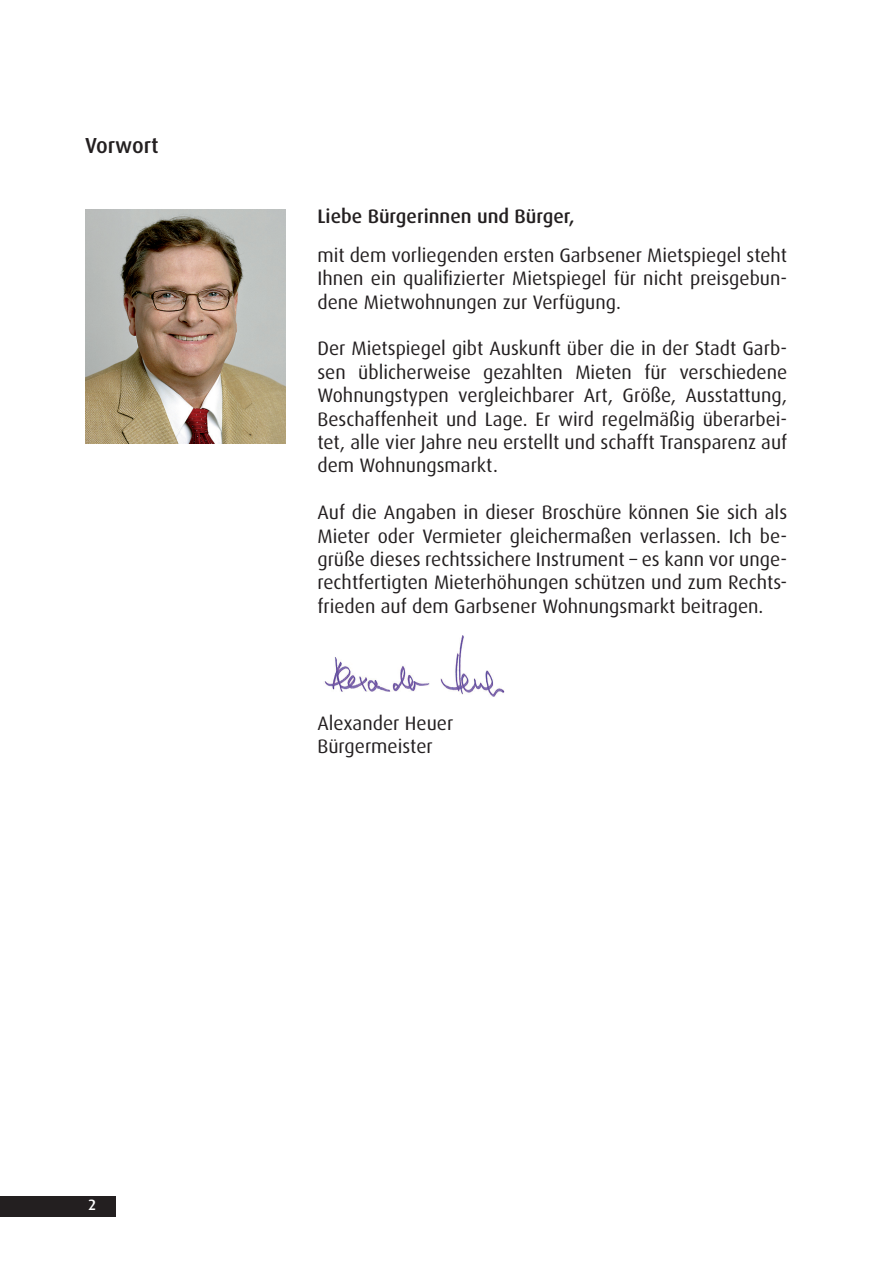
<style>
.page{position:relative;width:893px;height:1263px;background:#fff}
.page>*{position:absolute;margin:0;border:0;box-sizing:border-box;transform-origin:0 0}
.t1{font:500 21.75px "Dax";color:#231f20}
.t2{font:19.5px/23.4px "Dax";color:#231f20;text-align:justify}
.t3{font:500 19.5px "Dax";color:#231f20}
.t4{font:500 15px "Dax";color:#fff}
</style>
<div class="page">
<div style="left:0;top:1196px;width:115px;height:21px;background:#231f20"></div>
<img style="left:324px;top:636px;width:181px;height:61px">
<img style="left:85px;top:209px;width:200px;height:234px">
<p class="t1" style="left:85px;top:133px;width:75px">Vorwort</p>
<p class="t3" style="left:317px;top:206px;width:259px">Liebe Bürgerinnen und Bürger,</p>
<p class="t2" style="left:317px;top:243px;width:471px">mit dem vorliegenden ersten Garbsener Mietspiegel steht Ihnen ein qualifizierter Mietspiegel für nicht preisgebun&shy;dene Mietwohnungen zur Verfügung.</p>
<p class="t2" style="left:317px;top:337px;width:471px">Der Mietspiegel gibt Auskunft über die in der Stadt Garb&shy;sen üblicherweise gezahlten Mieten für verschiedene Wohnungstypen vergleichbarer Art, Größe, Ausstattung, Beschaffenheit und Lage. Er wird regelmäßig überarbei&shy;tet, alle vier Jahre neu erstellt und schafft Transparenz auf dem Wohnungsmarkt.</p>
<p class="t2" style="left:317px;top:501px;width:471px">Auf die Angaben in dieser Broschüre können Sie sich als Mieter oder Vermieter gleichermaßen verlassen. Ich be&shy;grüße dieses rechtssichere Instrument – es kann vor unge&shy;rechtfertigten Mieterhöhungen schützen und zum Rechts&shy;frieden auf dem Garbsener Wohnungsmarkt beitragen.</p>
<p class="t2" style="left:317px;top:711px;width:137px">Alexander Heuer<br>Bürgermeister</p>
<p class="t4" style="left:88px;top:1197px;width:10px">2</p>
</div>
